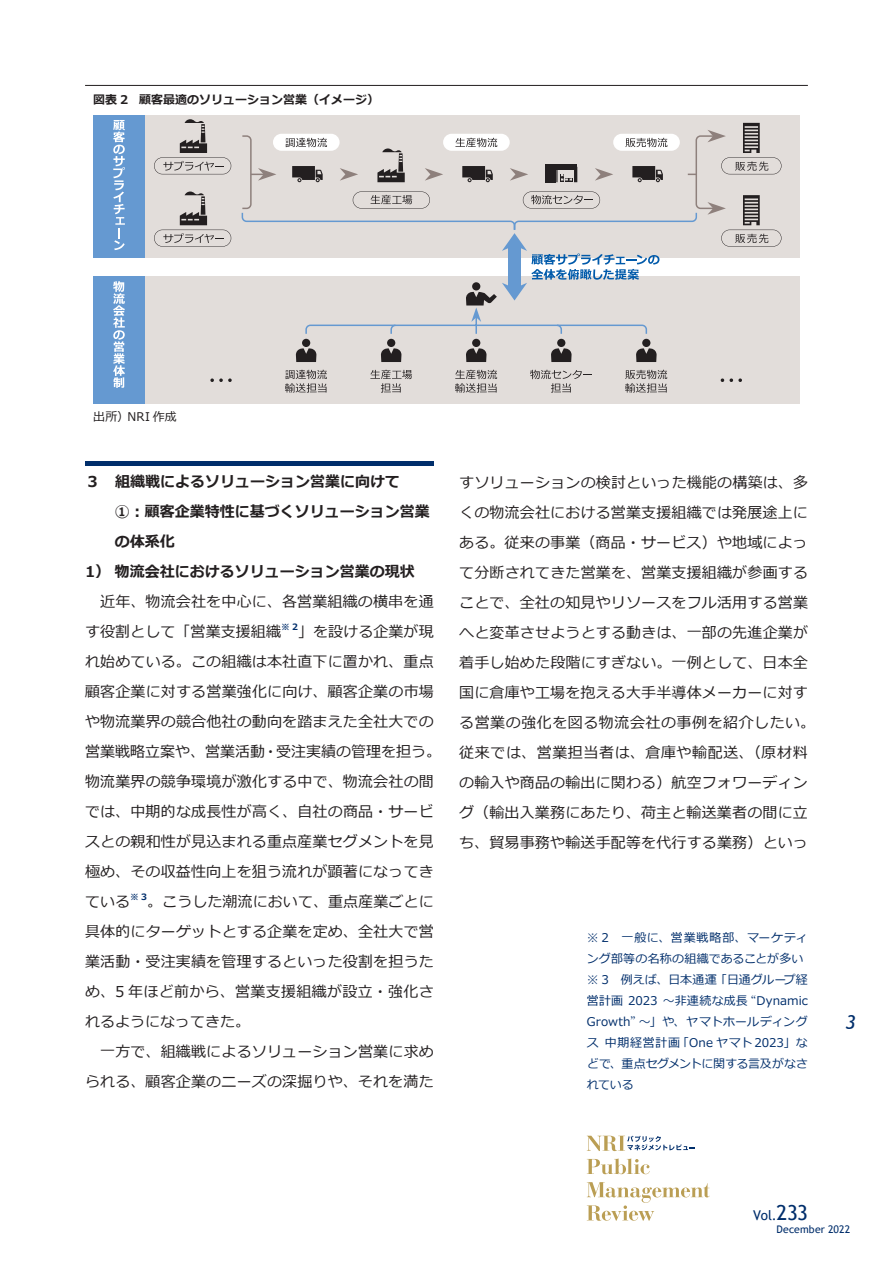
<style>
.page{position:relative;width:893px;height:1263px;background:#fff}
.page>*{position:absolute;margin:0;border:0;box-sizing:border-box;transform-origin:0 0}
.t1{font:italic 19.5px "Trebuchet MS";color:#002e6b}
.t2{font:15px/30px "Meiryo";letter-spacing:.01em;color:#231f20}
.t3{font:700 15px "Meiryo";color:#231f20}
.t4{font:13.5px "Trebuchet MS";color:#002e6b}
.t5{font:12px/21px "Meiryo";letter-spacing:.005em;color:#002e6b}
.t6{font:700 12px "Meiryo";color:#231f20}
.t7{font:12px "Meiryo";letter-spacing:.01em;color:#231f20}
.t8{font:10.5px "Trebuchet MS";letter-spacing:.015em;color:#002e6b}
.t9{font:700 8.7px "Meiryo";color:#002e6b}
.s1{font-family:"MS Mincho"}
.s2{font-size:20.7px}
</style>
<div class="page">
<svg style="left:587px;top:1136px;width:108px;height:15px"></svg>
<svg style="left:587px;top:1158px;width:63px;height:16px"></svg>
<svg style="left:587px;top:1182px;width:123px;height:39px"></svg>
<div style="left:85px;top:461px;width:349px;height:5px;background:#002e6b"></div>
<hr style="left:85px;top:85px;width:723px;height:1px;background:#231f20">
<div style="left:145px;top:115px;width:654px;height:142px;background:#e2ddda"></div>
<div style="left:145px;top:276px;width:654px;height:128px;background:#e2ddda"></div>
<div style="left:94px;top:115px;width:51px;height:142px;background:#6599d1"></div>
<div style="left:94px;top:276px;width:51px;height:128px;background:#6599d1"></div>
<svg style="left:113px;top:120px;width:12px;height:130px"></svg>
<svg style="left:113px;top:281px;width:12px;height:107px"></svg>
<svg style="left:210px;top:378px;width:22px;height:4px"></svg>
<svg style="left:721px;top:378px;width:3px;height:4px"></svg>
<svg style="left:730px;top:378px;width:12px;height:4px"></svg>
<div style="left:642px;top:339px;width:8px;height:8px;background:#231f20;border-radius:50%"></div>
<svg style="left:636px;top:348px;width:21px;height:14px"></svg>
<div style="left:557px;top:339px;width:8px;height:8px;background:#231f20;border-radius:50%"></div>
<svg style="left:551px;top:348px;width:21px;height:14px"></svg>
<div style="left:472px;top:339px;width:8px;height:8px;background:#231f20;border-radius:50%"></div>
<svg style="left:466px;top:348px;width:21px;height:14px"></svg>
<div style="left:387px;top:339px;width:8px;height:8px;background:#231f20;border-radius:50%"></div>
<svg style="left:381px;top:348px;width:21px;height:14px"></svg>
<div style="left:302px;top:339px;width:8px;height:8px;background:#231f20;border-radius:50%"></div>
<svg style="left:296px;top:348px;width:21px;height:14px"></svg>
<svg style="left:285px;top:370px;width:42px;height:23px"></svg>
<svg style="left:370px;top:370px;width:42px;height:23px"></svg>
<svg style="left:455px;top:370px;width:42px;height:23px"></svg>
<svg style="left:530px;top:370px;width:62px;height:23px"></svg>
<svg style="left:625px;top:370px;width:42px;height:23px"></svg>
<svg style="left:154px;top:119px;width:77px;height:55px"></svg>
<svg style="left:154px;top:192px;width:77px;height:55px"></svg>
<svg style="left:241px;top:123px;width:540px;height:211px"></svg>
<p class="t6" style="left:93px;top:91px;width:288px">図表 2 顧客最適のソリューション営業（イメージ）</p>
<p class="t7" style="left:93px;top:408px;width:85px">出所）NRI 作成</p>
<p class="t3" style="left:85px;top:471px;width:317px">３　組織戦によるソリューション営業に向けて</p>
<p class="t3" style="left:115px;top:501px;width:316px">①：顧客企業特性に基づくソリューション営業</p>
<p class="t3" style="left:115px;top:531px;width:61px">の体系化</p>
<p class="t3" style="left:85px;top:561px;width:331px">1）物流会社におけるソリューション営業の現状</p>
<p class="t2" style="left:85px;top:588px;width:350px">　近年、物流会社を中心に、各営業組織の横串を通す役割として「営業支援組織</p>
<p class="t9" style="left:281px;top:621px;width:18px">※ 2</p>
<p class="t2" style="left:85px;top:618px;width:358px;text-indent:213px">」を設ける企業が現れ始めている。この組織は本社直下に置かれ、重点顧客企業に対する営業強化に向け、顧客企業の市場や物流業界の競合他社の動向を踏まえた全社大での営業戦略立案や、営業活動・受注実績の管理を担う。物流業界の競争環境が激化する中で、物流会社の間では、中期的な成長性が高く、自社の商品・サービスとの親和性が見込まれる重点産業セグメントを見極め、その収益性向上を狙う流れが顕著になってきている</p>
<p class="t9" style="left:130px;top:891px;width:18px">※ 3</p>
<p class="t2" style="left:85px;top:888px;width:350px;text-indent:62px">。こうした潮流において、重点産業ごとに具体的にターゲットとする企業を定め、全社大で営業活動・受注実績を管理するといった役割を担うため、5 年ほど前から、営業支援組織が設立・強化されるようになってきた。<br>　一方で、組織戦によるソリューション営業に求められる、顧客企業のニーズの深掘りや、それを満た</p>
<p class="t2" style="left:459px;top:469px;width:358px">すソリューションの検討といった機能の構築は、多くの物流会社における営業支援組織では発展途上にある。従来の事業（商品・サービス）や地域によって分断されてきた営業を、営業支援組織が参画することで、全社の知見やリソースをフル活用する営業へと変革させようとする動きは、一部の先進企業が着手し始めた段階にすぎない。一例として、日本全国に倉庫や工場を抱える大手半導体メーカーに対する営業の強化を図る物流会社の事例を紹介したい。従来では、営業担当者は、倉庫や輸配送、（原材料の輸入や商品の輸出に関わる）航空フォワーディング（輸出入業務にあたり、荷主と輸送業者の間に立ち、貿易事務や輸送手配等を代行する業務）といっ</p>
<p class="t5" style="left:587px;top:927px;width:223px">※ 2　一般に、営業戦略部、マーケティング部等の名称の組織であることが多い※ 3　例えば、日本通運 「日通グループ経営計画 2023 ～非連続な成長<span class="s1">“</span>Dynamic<br>Growth<span class="s1">”</span>～」や、ヤマトホールディングス 中期経営計画「One ヤマト 2023」などで、重点セグメントに関する言及がなされている</p>
<h1 class="t1" style="left:845px;top:1011px;width:12px">3</h1>
<p class="t4" style="left:753px;top:1207px;width:56px">Vol.<span class="s2">233</span></p>
<p class="t8" style="left:777px;top:1223px;width:75px">December 2022</p>
</div>
